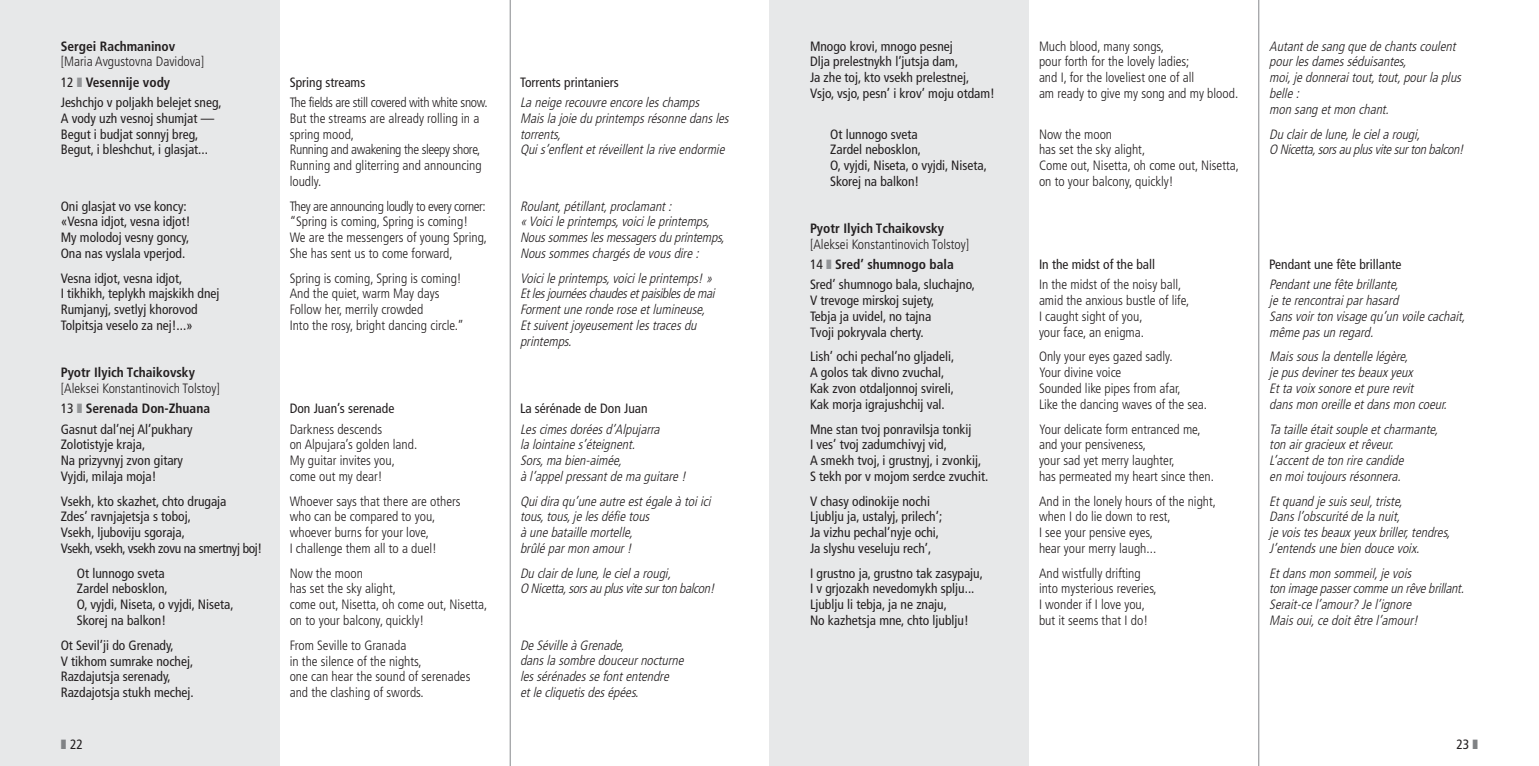
<style>
.page{position:relative;width:1539px;height:766px;background:#fff}
.page>*{position:absolute;margin:0;border:0;box-sizing:border-box;transform-origin:0 0}
.t1{font:300 condensed 13.5px/15.8px "Frutiger";color:#231f20}
.t2{font:condensed 13.5px/15.8px "Frutiger";color:#231f20}
.t3{font:italic 300 condensed 13.5px/15.8px "Frutiger";color:#231f20}
.t4{font:700 condensed 13.5px "Frutiger";color:#231f20}
.s1{font-weight:300}
.s2{color:#939598}
.s3{font-weight:700}
.s4{font-weight:400}
.s5{color:#808285}
</style>
<div class="page">
<div style="left:770px;top:0;width:259px;height:765px;background:#e7e8e9"></div>
<div style="left:0;top:0;width:280px;height:765px;background:#e7e8e9"></div>
<hr style="left:1258px;top:0;width:1px;height:765px;background:#939598">
<hr style="left:510px;top:0;width:1px;height:765px;background:#939598">
<p class="t4" style="left:61px;top:40px;width:116px">Sergei Rachmaninov</p>
<p class="t2" style="left:61px;top:53px;width:163px;line-height:20.2px"><span class="s1">[Maria Avgustovna Davidova]<br></span>12 <span class="s2">❚</span> <span class="s3">Vesennije vody<br></span>Jeshchjo v poljakh belejet sneg,</p>
<p class="t2" style="left:61px;top:111px;width:155px">A vody uzh vesnoj shumjat —<br>Begut i budjat sonnyj breg,<br>Begut, i bleshchut, i glasjat...</p>
<p class="t2" style="left:61px;top:199px;width:131px">Oni glasjat vo vse koncy: «Vesna idjot, vesna idjot!<br>My molodoj vesny goncy,<br>Ona nas vyslala vperjod.</p>
<p class="t2" style="left:61px;top:271px;width:160px">Vesna idjot, vesna idjot,<br>I tikhikh, teplykh majskikh dnej<br>Rumjanyj, svetlyj khorovod<br>Tolpitsja veselo za nej!...»</p>
<p class="t4" style="left:61px;top:367px;width:136px">Pyotr Ilyich Tchaikovsky</p>
<p class="t1" style="left:61px;top:379px;width:161px;line-height:20.2px">[Aleksei Konstantinovich Tolstoy]<br><span class="s4">13</span> <span class="s2">❚</span> <span class="s3">Serenada Don-Zhuana<br></span><span class="s4">Gasnut dal’nej Al’pukhary</span></p>
<p class="t2" style="left:61px;top:437px;width:124px">Zolotistyje kraja,<br>Na prizyvnyj zvon gitary<br>Vyjdi, milaja moja!</p>
<p class="t2" style="left:61px;top:494px;width:203px">Vsekh, kto skazhet, chto drugaja<br>Zdes’ ravnjajetsja s toboj,<br>Vsekh, ljuboviju sgoraja,<br>Vsekh, vsekh, vsekh zovu na smertnyj boj!</p>
<p class="t2" style="left:77px;top:566px;width:158px">Ot lunnogo sveta<br>Zardel nebosklon,<br>O, vyjdi, Niseta, o vyjdi, Niseta,<br>Skorej na balkon!</p>
<p class="t2" style="left:61px;top:638px;width:135px">Ot Sevil’ji do Grenady,<br>V tikhom sumrake nochej,<br>Razdajutsja serenady,<br>Razdajotsja stukh mechej.</p>
<p class="t2" style="left:290px;top:75px;width:77px">Spring streams</p>
<p class="t1" style="left:290px;top:95px;width:200px">The fields are still covered with white snow.<br>But the streams are already rolling in a spring mood,<br>Running and awakening the sleepy shore,<br>Running and gliterring and announcing loudly.</p>
<p class="t1" style="left:290px;top:199px;width:199px">They are announcing loudly to every corner: “Spring is coming, Spring is coming!<br>We are the messengers of young Spring, She has sent us to come forward,</p>
<p class="t1" style="left:290px;top:271px;width:176px">Spring is coming, Spring is coming!<br>And the quiet, warm May days<br>Follow her, merrily crowded<br>Into the rosy, bright dancing circle.”</p>
<p class="t2" style="left:290px;top:401px;width:106px">Don Juan’s serenade</p>
<p class="t1" style="left:290px;top:422px;width:129px">Darkness descends<br>on Alpujara’s golden land.<br>My guitar invites you, come out my dear!</p>
<p class="t1" style="left:290px;top:494px;width:172px">Whoever says that there are others who can be compared to you, whoever burns for your love,<br>I challenge them all to a duel!</p>
<p class="t1" style="left:290px;top:566px;width:199px">Now the moon<br>has set the sky alight,<br>come out, Nisetta, oh come out, Nisetta, on to your balcony, quickly!</p>
<p class="t1" style="left:290px;top:638px;width:182px">From Seville to Granada<br>in the silence of the nights,<br>one can hear the sound of serenades and the clashing of swords.</p>
<p class="t2" style="left:520px;top:75px;width:100px">Torrents printaniers</p>
<p class="t3" style="left:520px;top:95px;width:213px">La neige recouvre encore les champs Mais la joie du printemps résonne dans les torrents,<br>Qui s’enflent et réveillent la rive endormie</p>
<p class="t3" style="left:520px;top:199px;width:209px">Roulant, pétillant, proclamant :<br>« Voici le printemps, voici le printemps, Nous sommes les messagers du printemps, Nous sommes chargés de vous dire :</p>
<p class="t3" style="left:520px;top:271px;width:199px">Voici le printemps, voici le printemps! » Et les journées chaudes et paisibles de mai Forment une ronde rose et lumineuse, Et suivent joyeusement les traces du printemps.</p>
<p class="t2" style="left:520px;top:401px;width:129px">La sérénade de Don Juan</p>
<p class="t3" style="left:520px;top:422px;width:170px">Les cimes dorées d’Alpujarra<br>la lointaine s’éteignent.<br>Sors, ma bien-aimée,<br>à l’appel pressant de ma guitare !</p>
<p class="t3" style="left:520px;top:494px;width:195px">Qui dira qu’une autre est égale à toi ici tous, tous, je les défie tous<br>à une bataille mortelle,<br>brûlé par mon amour !</p>
<p class="t3" style="left:520px;top:566px;width:199px">Du clair de lune, le ciel a rougi,<br>O Nicetta, sors au plus vite sur ton balcon!</p>
<p class="t3" style="left:520px;top:638px;width:168px">De Séville à Grenade,<br>dans la sombre douceur nocturne les sérénades se font entendre et le cliquetis des épées.</p>
<p class="t2" style="left:810px;top:39px;width:186px">Mnogo krovi, mnogo pesnej<br>Dlja prelestnykh l’jutsja dam,<br>Ja zhe toj, kto vsekh prelestnej,<br>Vsjo, vsjo, pesn’ i krov’ moju otdam!</p>
<p class="t2" style="left:830px;top:127px;width:158px">Ot lunnogo sveta<br>Zardel nebosklon,<br>O, vyjdi, Niseta, o vyjdi, Niseta,<br>Skorej na balkon!</p>
<p class="t4" style="left:810px;top:223px;width:136px">Pyotr Ilyich Tchaikovsky</p>
<p class="t1" style="left:810px;top:235px;width:167px;line-height:20.2px">[Aleksei Konstantinovich Tolstoy]<br><span class="s4">14</span> <span class="s2">❚</span> <span class="s3">Sred’ shumnogo bala<br></span><span class="s4">Sred’ shumnogo bala, sluchajno,</span></p>
<p class="t2" style="left:810px;top:293px;width:126px">V trevoge mirskoj sujety,<br>Tebja ja uvidel, no tajna<br>Tvoji pokryvala cherty.</p>
<p class="t2" style="left:810px;top:350px;width:146px">Lish’ ochi pechal’no gljadeli,<br>A golos tak divno zvuchal,<br>Kak zvon otdaljonnoj svireli,<br>Kak morja igrajushchij val.</p>
<p class="t2" style="left:810px;top:422px;width:180px">Mne stan tvoj ponravilsja tonkij<br>I ves’ tvoj zadumchivyj vid,<br>A smekh tvoj, i grustnyj, i zvonkij,<br>S tekh por v mojom serdce zvuchit.</p>
<p class="t2" style="left:810px;top:494px;width:134px">V chasy odinokije nochi<br>Ljublju ja, ustalyj, prilech’;<br>Ja vizhu pechal’nyje ochi,<br>Ja slyshu veseluju rech’,</p>
<p class="t2" style="left:810px;top:566px;width:174px">I grustno ja, grustno tak zasypaju,<br>I v grjozakh nevedomykh splju...<br>Ljublju li tebja, ja ne znaju,<br>No kazhetsja mne, chto ljublju!</p>
<p class="t1" style="left:1039px;top:39px;width:201px">Much blood, many songs,<br>pour forth for the lovely ladies;<br>and I, for the loveliest one of all<br>am ready to give my song and my blood.</p>
<p class="t1" style="left:1039px;top:127px;width:202px">Now the moon<br>has set the sky alight,<br>Come out, Nisetta, oh come out, Nisetta, on to your balcony, quickly!</p>
<p class="t2" style="left:1039px;top:257px;width:118px">In the midst of the ball</p>
<p class="t1" style="left:1039px;top:278px;width:152px">In the midst of the noisy ball, amid the anxious bustle of life,<br>I caught sight of you,<br>your face, an enigma.</p>
<p class="t1" style="left:1039px;top:350px;width:170px">Only your eyes gazed sadly.<br>Your divine voice<br>Sounded like pipes from afar,<br>Like the dancing waves of the sea.</p>
<p class="t1" style="left:1039px;top:422px;width:176px">Your delicate form entranced me, and your pensiveness,<br>your sad yet merry laughter,<br>has permeated my heart since then.</p>
<p class="t1" style="left:1039px;top:494px;width:179px">And in the lonely hours of the night, when I do lie down to rest,<br>I see your pensive eyes,<br>hear your merry laugh...</p>
<p class="t1" style="left:1039px;top:566px;width:119px">And wistfully drifting into mysterious reveries,<br>I wonder if I love you, but it seems that I do!</p>
<p class="t3" style="left:1269px;top:39px;width:196px">Autant de sang que de chants coulent pour les dames séduisantes,<br>moi, je donnerai tout, tout, pour la plus belle :<br>mon sang et mon chant.</p>
<p class="t3" style="left:1269px;top:127px;width:199px">Du clair de lune, le ciel a rougi,<br>O Nicetta, sors au plus vite sur ton balcon!</p>
<p class="t2" style="left:1269px;top:257px;width:134px">Pendant une fête brillante</p>
<p class="t3" style="left:1269px;top:278px;width:200px">Pendant une fête brillante,<br>je te rencontrai par hasard<br>Sans voir ton visage qu’un voile cachait, même pas un regard.</p>
<p class="t3" style="left:1269px;top:350px;width:182px">Mais sous la dentelle légère,<br>je pus deviner tes beaux yeux<br>Et ta voix sonore et pure revit<br>dans mon oreille et dans mon coeur.</p>
<p class="t3" style="left:1269px;top:422px;width:173px">Ta taille était souple et charmante, ton air gracieux et rêveur.<br>L’accent de ton rire candide<br>en moi toujours résonnera.</p>
<p class="t3" style="left:1269px;top:494px;width:185px">Et quand je suis seul, triste,<br>Dans l’obscurité de la nuit,<br>je vois tes beaux yeux briller, tendres,<br>J’entends une bien douce voix.</p>
<p class="t3" style="left:1269px;top:566px;width:199px">Et dans mon sommeil, je vois<br>ton image passer comme un rêve brillant.<br>Serait-ce l’amour? Je l’ignore<br>Mais oui, ce doit être l’amour!</p>
<p class="t2" style="left:61px;top:737px;width:24px"><span class="s5">❚</span> 22</p>
<p class="t2" style="left:1456px;top:737px;width:23px">23 <span class="s5">❚</span></p>
</div>
